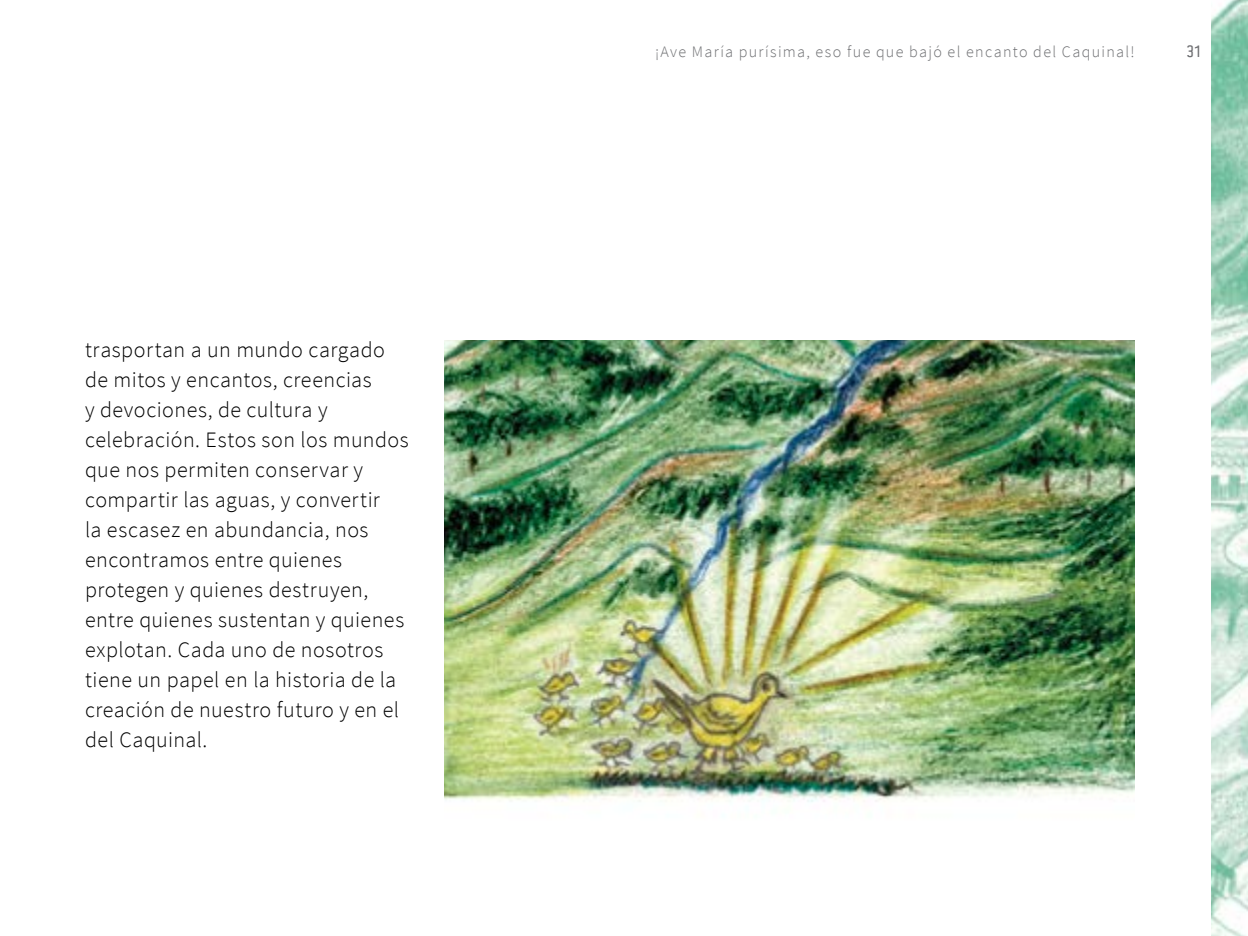
<style>
.page{position:relative;width:1248px;height:936px;background:#fff}
.page>*{position:absolute;margin:0;border:0;box-sizing:border-box;transform-origin:0 0}
.t1{font:300 22px/30px "Source Sans Pro";letter-spacing:.02em;color:#000}
.t2{font:300 16px "Source Sans Pro";letter-spacing:.085em;color:#6d6e71}
.t3{font:600 16px "Aldo";color:#6d6e71}
</style>
<div class="page">
<img style="left:1211px;top:0;width:36px;height:935px">
<img style="left:444px;top:340px;width:690px;height:462px">
<p class="t1" style="left:85px;top:334px;width:325px">trasportan a un mundo cargado de mitos y encantos, creencias<br>y devociones, de cultura y celebración. Estos son los mundos que nos permiten conservar y compartir las aguas, y convertir<br>la escasez en abundancia, nos encontramos entre quienes protegen y quienes destruyen, entre quienes sustentan y quienes explotan. Cada uno de nosotros tiene un papel en la historia de la creación de nuestro futuro y en el del Caquinal.</p>
<p class="t2" style="left:655px;top:42px;width:481px">¡Ave María purísima, eso fue que bajó el encanto del Caquinal!</p>
<p class="t3" style="left:1187px;top:42px;width:15px">31</p>
</div>
